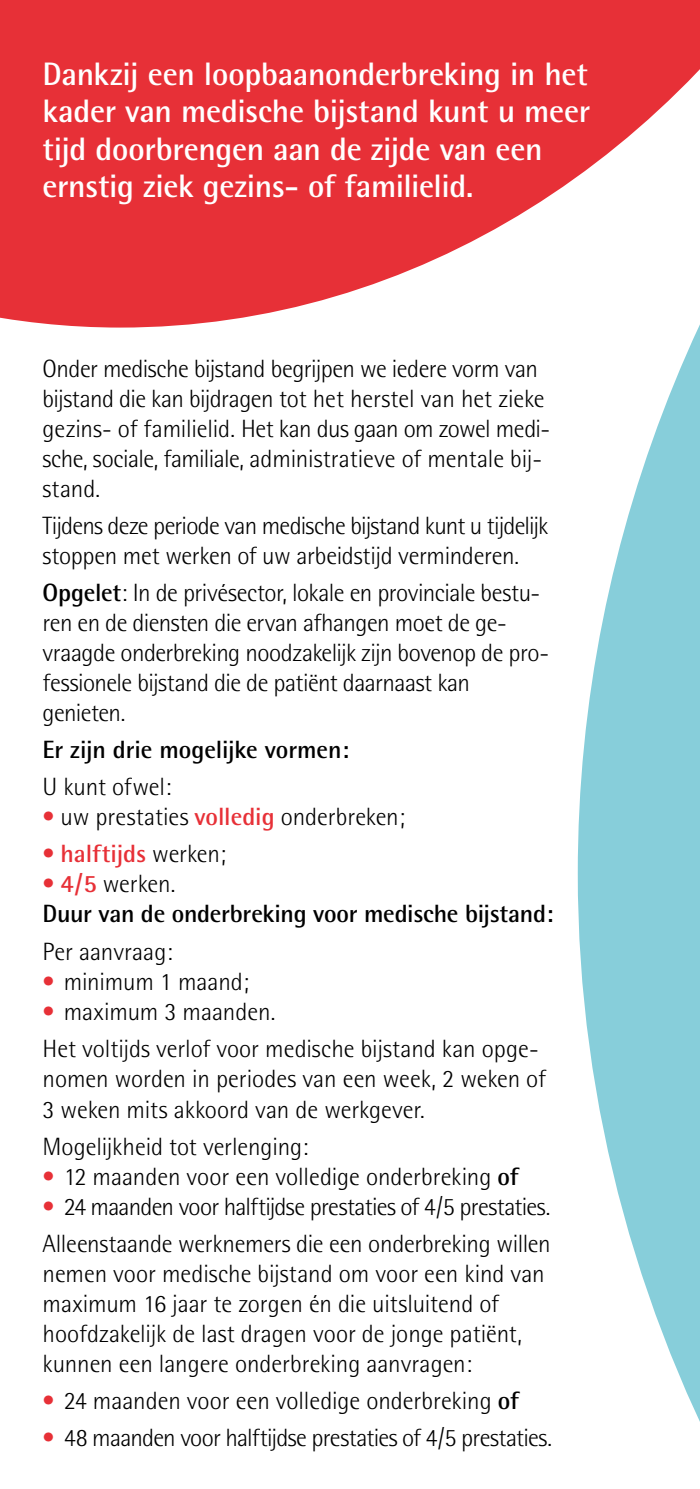
<style>
.page{position:relative;width:700px;height:1489px;background:#fff}
.page>*{position:absolute;margin:0;border:0;box-sizing:border-box;transform-origin:0 0}
.Introductie{font:700 32.5px/37.5px "Rotis Semi Sans";letter-spacing:-.01em;color:#fff}
.Body{font:300 25px/30px "Rotis Semi Sans";letter-spacing:-.01em;color:#000}
.Body_met_1_bolletje{font:300 25px "Rotis Semi Sans";letter-spacing:-.01em;color:#000}
.Body_met_1_bolletje-2{font:300 25px "Rotis Semi Sans";letter-spacing:-.03em;color:#000}
.Body-2{font:700 25px "Rotis Semi Sans";letter-spacing:-.01em;color:#000}
.Body_met_1_bolletje-3{font:700 25px "Rotis Semi Sans";letter-spacing:-.005em;color:#e73037}
.s1{font-weight:700}
.s2{color:#e73037}
.s3{font-weight:700;color:#e73037}
.s4{font-weight:300}
.s5{font-weight:300;color:#000}
</style>
<div class="page">
<svg style="left:578px;top:327px;width:122px;height:1095px;fill:#87ceda"></svg>
<svg style="left:0;top:0;width:700px;height:327px;fill:#e73037"></svg>
<p class="Introductie" style="left:43px;top:55px;width:549px">Dankzij een loopbaanonderbreking in het kader van medische bijstand kunt u meer tijd doorbrengen aan de zijde van een ernstig ziek gezins- of familielid.</p>
<p class="Body" style="left:43px;top:353px;width:509px">Onder medische bijstand begrijpen we iedere vorm van bijstand die kan bijdragen tot het herstel van het zieke gezins- of familielid. Het kan dus gaan om zowel medi&shy;sche, sociale, familiale, administratieve of mentale bij&shy;stand.</p>
<p class="Body" style="left:43px;top:510px;width:507px">Tijdens deze periode van medische bijstand kunt u tijdelijk stoppen met werken of uw arbeidstijd verminderen.</p>
<p class="Body" style="left:43px;top:577px;width:508px"><span class="s1">Opgelet</span>: In de privésector, lokale en provinciale bestu&shy;ren en de diensten die ervan afhangen moet de ge&shy;vraagde onderbreking noodzakelijk zijn bovenop de pro&shy;fessionele bijstand die de patiënt daarnaast kan genieten.</p>
<p class="Body-2" style="left:43px;top:734px;width:308px">Er zijn drie mogelijke vormen:</p>
<p class="Body" style="left:43px;top:771px;width:130px">U kunt ofwel:</p>
<p class="Body" style="left:43px;top:801px;width:364px"><span class="s2">•</span> uw prestaties <span class="s3">volledig</span> onderbreken;</p>
<p class="Body_met_1_bolletje-3" style="left:43px;top:838px;width:185px"><span class="s4">•</span> halftijds <span class="s5">werken;</span></p>
<p class="Body_met_1_bolletje" style="left:43px;top:869px;width:134px"><span class="s2">•</span> <span class="s3">4/5</span> werken.</p>
<p class="Body-2" style="left:43px;top:898px;width:512px">Duur van de onderbreking voor medische bijstand:</p>
<p class="Body" style="left:43px;top:936px;width:132px">Per aanvraag:</p>
<p class="Body_met_1_bolletje" style="left:43px;top:966px;width:208px"><span class="s2">•</span> minimum 1 maand;</p>
<p class="Body_met_1_bolletje" style="left:43px;top:996px;width:234px"><span class="s2">•</span> maximum 3 maanden.</p>
<p class="Body" style="left:43px;top:1032px;width:505px">Het voltijds verlof voor medische bijstand kan opge&shy;nomen worden in periodes van een week, 2 weken of<br>3 weken mits akkoord van de werkgever.</p>
<p class="Body" style="left:43px;top:1131px;width:268px">Mogelijkheid tot verlenging:</p>
<p class="Body_met_1_bolletje" style="left:43px;top:1162px;width:478px"><span class="s2">•</span> 12 maanden voor een volledige onderbreking <span class="s1">of</span></p>
<p class="Body_met_1_bolletje-2" style="left:43px;top:1192px;width:509px"><span class="s2">•</span> 24 maanden voor halftijdse prestaties of 4/5 prestaties.</p>
<p class="Body" style="left:43px;top:1228px;width:510px">Alleenstaande werknemers die een onderbreking willen nemen voor medische bijstand om voor een kind van maximum 16 jaar te zorgen én die uitsluitend of hoofdzakelijk de last dragen voor de jonge patiënt, kunnen een langere onderbreking aanvragen:</p>
<p class="Body_met_1_bolletje" style="left:43px;top:1386px;width:478px"><span class="s2">•</span> 24 maanden voor een volledige onderbreking <span class="s1">of</span></p>
<p class="Body_met_1_bolletje-2" style="left:43px;top:1423px;width:511px"><span class="s2">•</span> 48 maanden voor halftijdse prestaties of 4/5 prestaties.</p>
</div>
